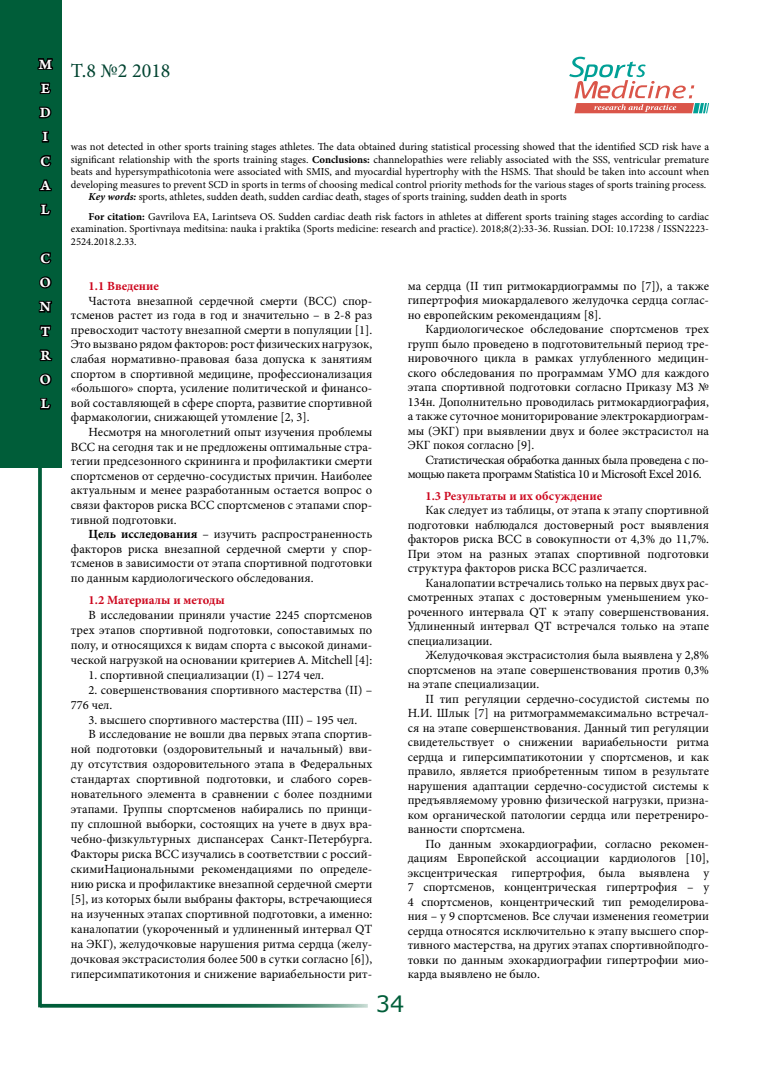
<style>
.page{position:relative;width:780px;height:1088px;background:#fff}
.page>*{position:absolute;margin:0;border:0;box-sizing:border-box;transform-origin:0 0}
.t1{font:22.5px "Verdana";color:#005d39}
.t2{font:20px "Minion Pro";color:#024431}
.t3{font:15px/24.2px "Arno Pro Smbd Caption";color:#fff}
.t4{font:12.5px/14.5px "Minion Pro";color:#000;text-align:justify}
.t5{font:12.5px/14.5px "Minion Pro";letter-spacing:-.03em;color:#000}
.t6{font:700 12.5px "Minion Pro";color:#cd071e}
.t7{font:10.62px/12.5px "Minion Pro";color:#000;text-align:justify}
.s1{font-weight:700}
.s2{font-weight:700;font-style:italic}
</style>
<div class="page">
<div style="left:0;top:0;width:61px;height:468px;background:#005d39"></div>
<svg style="left:38px;top:468px;width:4px;height:539px;background:#0f6644"></svg>
<hr style="left:40px;top:1004px;width:328px;height:3px;background:#005d39">
<svg style="left:37px;top:58px;width:16px;height:36px"></svg>
<svg style="left:38px;top:106px;width:14px;height:13px"></svg>
<svg style="left:41px;top:130px;width:9px;height:13px"></svg>
<svg style="left:39px;top:155px;width:13px;height:61px"></svg>
<svg style="left:38px;top:252px;width:15px;height:61px"></svg>
<svg style="left:39px;top:325px;width:14px;height:85px"></svg>
<svg style="left:569px;top:57px;width:140px;height:56px"></svg>
<p class="t3" style="left:39px;top:52px;width:15px">M<br>E<br>D<br>I<br>C<br>A<br>L</p>
<p class="t3" style="left:40px;top:247px;width:13px;text-align:justify">C O N T R O L</p>
<h2 class="t2" style="left:71px;top:57px;width:101px">Т.8 №2 2018</h2>
<p class="t7" style="left:71px;top:141px;width:639px">was not detected in other sports training stages athletes. The data obtained during statistical processing showed that the identified SCD risk have a</p>
<p class="t7" style="left:71px;top:153px;width:639px">significant relationship with the sports training stages. <span class="s1">Conclusions:</span> channelopathies were reliably associated with the SSS, ventricular premature</p>
<p class="t7" style="left:71px;top:166px;width:639px">beats and hypersympathicotonia were associated with SMIS, and myocardial hypertrophy with the HSMS. That should be taken into account when</p>
<p class="t7" style="left:71px;top:178px;width:637px">developing measures to prevent SCD in sports in terms of choosing medical control priority methods for the various stages of sports training process.</p>
<p class="t7" style="left:89px;top:191px;width:479px"><span class="s2">Key words:</span> sports, athletes, sudden death, sudden cardiac death, stages of sports training, sudden death in sports</p>
<p class="t7" style="left:71px;top:210px;width:639px;text-indent:18px"><span class="s1">For citation:</span> Gavrilova EA, Larintseva OS. Sudden cardiac death risk factors in athletes at different sports training stages according to cardiac examination. Sportivnaya meditsina: nauka i praktika (Sports medicine: research and practice). 2018;8(2):33-36. Russian. DOI: 10.17238 / ISSN2223- 2524.2018.2.33.</p>
<p class="t6" style="left:89px;top:277px;width:72px">1.1 Введение</p>
<p class="t4" style="left:71px;top:293px;width:303px;text-indent:18px">Частота внезапной сердечной смерти (ВСС) спор&shy;тсменов растет из года в год и значительно – в 2-8 раз превосходит частоту внезапной смерти в популяции [1].<br>Это вызвано рядом факторов: рост физических нагрузок, слабая нормативно-правовая база допуска к занятиям спортом в спортивной медицине, профессионализация «большого» спорта, усиление политической и финансо&shy;вой составляющей в сфере спорта, развитие спортивной фармакологии, снижающей утомление [2, 3].</p>
<p class="t4" style="left:71px;top:425px;width:303px;text-indent:18px">Несмотря на многолетний опыт изучения проблемы ВСС на сегодня так и не предложены оптимальные стра&shy;тегии предсезонного скрининга и профилактики смерти спортсменов от сердечно-сосудистых причин. Наиболее актуальным и менее разработанным остается вопрос о связи факторов риска ВСС спортсменов с этапами спор&shy;тивной подготовки.</p>
<p class="t4" style="left:71px;top:527px;width:303px;text-indent:18px"><span class="s1">Цель исследования</span> – изучить распространенность факторов риска внезапной сердечной смерти у спор&shy;тсменов в зависимости от этапа спортивной подготовки по данным кардиологического обследования.</p>
<p class="t6" style="left:89px;top:591px;width:138px">1.2 Материалы и методы</p>
<p class="t4" style="left:71px;top:607px;width:303px;line-height:15px;text-indent:18px">В исследовании приняли участие 2245 спортсменов трех этапов спортивной подготовки, сопоставимых по полу, и относящихся к видам спорта с высокой динами&shy;ческой нагрузкой на основании критериев A. Mitchell [4]:</p>
<p class="t4" style="left:89px;top:667px;width:237px">1. спортивной специализации (I) – 1274 чел.</p>
<p class="t4" style="left:71px;top:682px;width:303px;line-height:15px;text-indent:18px">2. совершенствования спортивного мастерства (II) –<br>776 чел.</p>
<p class="t4" style="left:89px;top:712px;width:270px">3. высшего спортивного мастерства (III) – 195 чел.</p>
<p class="t4" style="left:89px;top:727px;width:285px">В исследование не вошли два первых этапа спортив-</p>
<p class="t4" style="left:71px;top:742px;width:303px">ной подготовки (оздоровительный и начальный) вви-</p>
<p class="t4" style="left:71px;top:757px;width:303px">ду отсутствия оздоровительного этапа в Федеральных</p>
<p class="t4" style="left:71px;top:772px;width:303px">стандартах спортивной подготовки, и слабого сорев-</p>
<p class="t4" style="left:71px;top:787px;width:303px">новательного элемента в сравнении с более поздними</p>
<p class="t4" style="left:71px;top:802px;width:303px">этапами. Группы спортсменов набирались по принци-</p>
<p class="t4" style="left:71px;top:817px;width:303px">пу сплошной выборки, состоящих на учете в двух вра-</p>
<p class="t4" style="left:71px;top:832px;width:303px">чебно-физкультурных диспансерах Санкт-Петербурга.</p>
<p class="t4" style="left:71px;top:847px;width:303px">Факторы риска ВСС изучались в соответствии с россий-</p>
<p class="t4" style="left:71px;top:862px;width:303px">скимиНациональными рекомендациями по определе-</p>
<p class="t4" style="left:71px;top:877px;width:303px">нию риска и профилактике внезапной сердечной смерти</p>
<p class="t4" style="left:71px;top:892px;width:303px">[5], из которых были выбраны факторы, встречающиеся</p>
<p class="t4" style="left:71px;top:907px;width:303px">на изученных этапах спортивной подготовки, а именно:</p>
<p class="t4" style="left:71px;top:922px;width:303px">каналопатии (укороченный и удлиненный интервал QT</p>
<p class="t4" style="left:71px;top:937px;width:303px">на ЭКГ), желудочковые нарушения ритма сердца (желу-</p>
<p class="t4" style="left:71px;top:952px;width:303px">дочковая экстрасистолия более 500 в сутки согласно [6]),</p>
<p class="t4" style="left:71px;top:967px;width:303px">гиперсимпатикотония и снижение вариабельности рит-</p>
<p class="t4" style="left:407px;top:279px;width:303px">ма сердца (II тип ритмокардиограммы по [7]), а также гипертрофия миокардалевого желудочка сердца соглас&shy;но европейским рекомендациям [8].</p>
<p class="t4" style="left:407px;top:322px;width:303px;text-indent:18px">Кардиологическое обследование спортсменов трех групп было проведено в подготовительный период тре&shy;нировочного цикла в рамках углубленного медицин&shy;ского обследования по программам УМО для каждого этапа спортивной подготовки согласно Приказу МЗ № 134н. Дополнительно проводилась ритмокардиография, а также суточное мониторирование электрокардиограм&shy;мы (ЭКГ) при выявлении двух и более экстрасистол на ЭКГ покоя согласно [9].</p>
<p class="t5" style="left:407px;top:453px;width:303px;text-indent:18px">Статистическая обработка данных была проведена с по&shy;мощью пакета программ Statistica 10 и Microsoft Excel 2016.</p>
<p class="t6" style="left:425px;top:487px;width:178px">1.3 Результаты и их обсуждение</p>
<p class="t4" style="left:407px;top:503px;width:303px;text-indent:18px">Как следует из таблицы, от этапа к этапу спортивной подготовки наблюдался достоверный рост выявления факторов риска ВСС в совокупности от 4,3% до 11,7%.<br>При этом на разных этапах спортивной подготовки структура факторов риска ВСС различается.</p>
<p class="t4" style="left:407px;top:576px;width:303px;text-indent:18px">Каналопатии встречались только на первых двух рас&shy;смотренных этапах с достоверным уменьшением уко&shy;роченного интервала QT к этапу совершенствования.<br>Удлиненный интервал QT встречался только на этапе специализации.</p>
<p class="t4" style="left:407px;top:648px;width:303px;text-indent:18px">Желудочковая экстрасистолия была выявлена у 2,8% спортсменов на этапе совершенствования против 0,3% на этапе специализации.</p>
<p class="t4" style="left:407px;top:691px;width:303px;text-indent:18px">II тип регуляции сердечно-сосудистой системы по Н.И. Шлык [7] на ритмограммемаксимально встречал&shy;ся на этапе совершенствования. Данный тип регуляции свидетельствует о снижении вариабельности ритма сердца и гиперсимпатикотонии у спортсменов, и как правило, является приобретенным типом в результате нарушения адаптации сердечно-сосудистой системы к предъявляемому уровню физической нагрузки, призна&shy;ком органической патологии сердца или перетрениро&shy;ванности спортсмена.</p>
<p class="t4" style="left:407px;top:836px;width:303px;text-indent:18px">По данным эхокардиографии, согласно рекомен&shy;дациям Европейской ассоциации кардиологов [10], эксцентрическая гипертрофия, была выявлена у 7 спортсменов, концентрическая гипертрофия – у 4 спортсменов, концентрический тип ремоделирова&shy;ния – у 9 спортсменов. Все случаи изменения геометрии сердца относятся исключительно к этапу высшего спор&shy;тивного мастерства, на других этапах спортивнойподго&shy;товки по данным эхокардиографии гипертрофии мио&shy;карда выявлено не было.</p>
<h1 class="t1" style="left:375px;top:988px;width:30px">34</h1>
</div>
